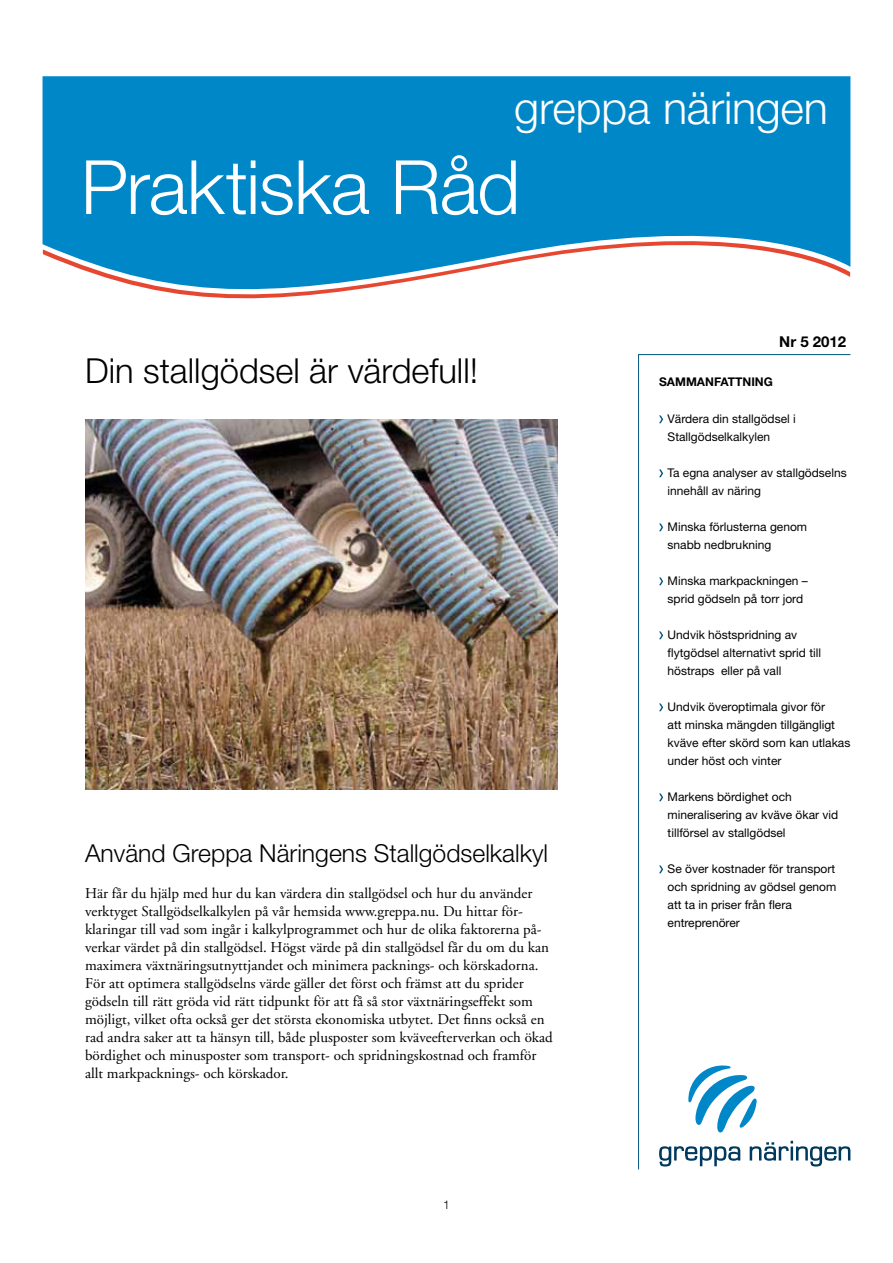
<style>
.page{position:relative;width:893px;height:1263px;background:#fff}
.page>*{position:absolute;margin:0;border:0;box-sizing:border-box;transform-origin:0 0}
.t1{font:300 75px "Helvetica Neue LT";letter-spacing:-.015em;color:#fff}
.t2{font:300 45px "Helvetica Neue LT";letter-spacing:-.005em;color:#fff}
.t3{font:300 34.5px "Helvetica Neue LT";color:#000}
.t4{font:300 24.75px "Helvetica Neue LT";color:#000}
.t5{font:15px/18px "Adobe Garamond";color:#000}
.t6{font:700 15px "Helvetica Neue LT";color:#000}
.t7{font:12px/18px "Helvetica Neue LT";color:#000}
.t8{font:700 12px "Helvetica Neue LT";color:#000}
.t9{font:300 12px "Helvetica Neue LT";color:#000}
</style>
<div class="page">
<svg style="left:43px;top:76px;width:807px;height:223px;background:#2a98cd"></svg>
<svg style="left:638px;top:354px;width:213px;height:816px"></svg>
<svg style="left:659px;top:415px;width:4px;height:8px"></svg>
<svg style="left:659px;top:469px;width:4px;height:8px"></svg>
<svg style="left:659px;top:523px;width:4px;height:8px"></svg>
<svg style="left:659px;top:577px;width:4px;height:8px"></svg>
<svg style="left:659px;top:631px;width:4px;height:8px"></svg>
<svg style="left:659px;top:703px;width:4px;height:8px"></svg>
<svg style="left:659px;top:793px;width:4px;height:8px"></svg>
<svg style="left:659px;top:865px;width:4px;height:8px"></svg>
<svg style="left:659px;top:1146px;width:81px;height:20px"></svg>
<svg style="left:750px;top:1141px;width:100px;height:25px"></svg>
<svg style="left:688px;top:1065px;width:69px;height:68px"></svg>
<img style="left:85px;top:419px;width:472px;height:370px">
<h2 class="t2" style="left:514px;top:80px;width:315px">greppa näringen</h2>
<h1 class="t1" style="left:81px;top:141px;width:441px">Praktiska Råd</h1>
<h3 class="t3" style="left:85px;top:349px;width:394px">Din stallgödsel är värdefull!</h3>
<h3 class="t4" style="left:85px;top:838px;width:465px">Använd Greppa Näringens Stallgödselkalkyl</h3>
<p class="t5" style="left:85px;top:884px;width:469px">Här får du hjälp med hur du kan värdera din stallgödsel och hur du använder verktyget Stallgödselkalkylen på vår hemsida www.greppa.nu. Du hittar för&shy;klaringar till vad som ingår i kalkylprogrammet och hur de olika faktorerna på&shy;verkar värdet på din stallgödsel. Högst värde på din stallgödsel får du om du kan maximera växtnäringsutnyttjandet och minimera packnings- och körskadorna.<br>För att optimera stallgödselns värde gäller det först och främst att du sprider gödseln till rätt gröda vid rätt tidpunkt för att få så stor växtnäringseffekt som möjligt, vilket ofta också ger det största ekonomiska utbytet. Det finns också en rad andra saker att ta hänsyn till, både plusposter som kväveefterverkan och ökad bördighet och minusposter som transport- och spridningskostnad och framför allt markpacknings- och körskador.</p>
<p class="t9" style="left:443px;top:1197px;width:8px">1</p>
<p class="t6" style="left:779px;top:332px;width:68px">NR 5 2012</p>
<p class="t8" style="left:659px;top:374px;width:115px">SAMMANFATTNING</p>
<p class="t7" style="left:668px;top:410px;width:130px">Värdera din stallgödsel i<br>Stallgödselkalkylen</p>
<p class="t7" style="left:668px;top:464px;width:181px">Ta egna analyser av stallgödselns innehåll av näring</p>
<p class="t7" style="left:668px;top:518px;width:141px">Minska förlusterna genom snabb nedbrukning</p>
<p class="t7" style="left:668px;top:572px;width:142px">Minska markpackningen – sprid gödseln på torr jord</p>
<p class="t7" style="left:668px;top:626px;width:155px">Undvik höstspridning av flytgödsel alternativt sprid till höstraps eller på vall</p>
<p class="t7" style="left:668px;top:698px;width:184px">Undvik överoptimala givor för<br>att minska mängden tillgängligt kväve efter skörd som kan utlakas under höst och vinter</p>
<p class="t7" style="left:668px;top:788px;width:172px">Markens bördighet och mineralisering av kväve ökar vid tillförsel av stallgödsel</p>
<p class="t7" style="left:668px;top:860px;width:170px">Se över kostnader för transport och spridning av gödsel genom att ta in priser från flera entreprenörer</p>
</div>
